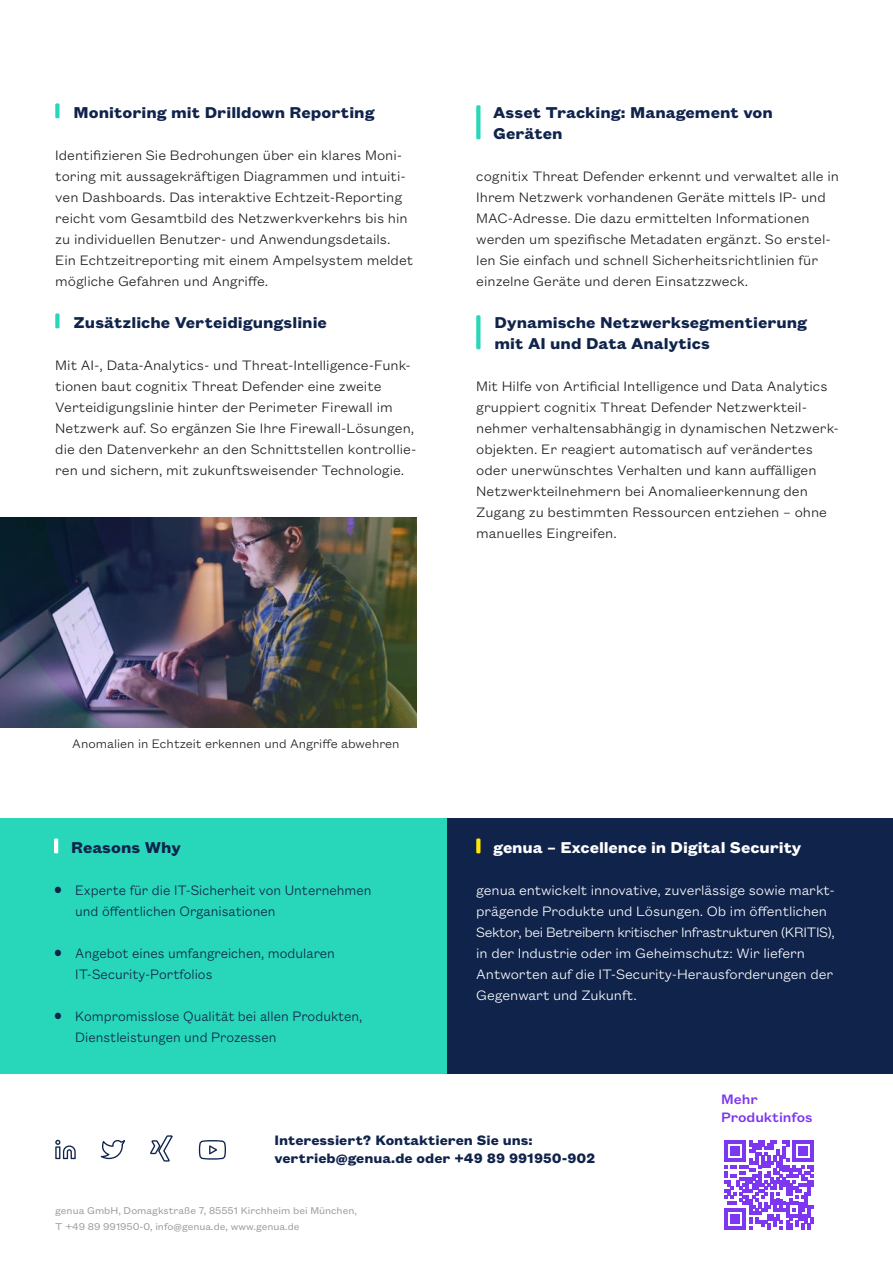
<style>
.page{position:relative;width:893px;height:1263px;background:#fff}
.page>*{position:absolute;margin:0;border:0;box-sizing:border-box;transform-origin:0 0}
.Zwischenheadline{font:700 17.25px "Founders Grotesk Text";color:#0f234b}
.t1{font:700 17.25px "Founders Grotesk Text";letter-spacing:-.005em;color:#fff}
.Copy{font:300 15px/21px "Founders Grotesk Text";color:#1d1d1b}
.Copy_weiß{font:300 15px/21px "Founders Grotesk Text";letter-spacing:-.005em;color:#fff}
.Copy-2{font:300 15px/21px "Founders Grotesk Text";color:#0f234b;scale:.94 1}
.t2{font:700 15px "Founders Grotesk Text";color:#0f234b}
.t3{font:500 15px "Founders Grotesk Text";letter-spacing:-.005em;color:#7d37f0}
.Bildunterschrift{font:300 13.5px "Founders Grotesk Text";color:#1d1d1b}
.t4{font:10.8px "Founders Grotesk Text";color:#9d9d9d}
</style>
<div class="page">
<div style="left:446px;top:819px;width:447px;height:255px;background:#0f234b"></div>
<div style="left:0;top:819px;width:446px;height:255px;background:#28d7b9"></div>
<div style="left:55px;top:103px;width:5px;height:15px;background:#28d7b9"></div>
<div style="left:55px;top:313px;width:5px;height:15px;background:#28d7b9"></div>
<svg style="left:476px;top:838px;width:4px;height:15px"></svg>
<hr style="left:54px;top:838px;width:4px;height:15px;background:#fff">
<svg style="left:199px;top:1140px;width:27px;height:19px"></svg>
<svg style="left:101px;top:1140px;width:24px;height:19px"></svg>
<svg style="left:55px;top:1140px;width:21px;height:19px"></svg>
<svg style="left:150px;top:1135px;width:23px;height:26px"></svg>
<svg style="left:724px;top:1140px;width:90px;height:89px"></svg>
<svg style="left:476px;top:315px;width:4px;height:34px"></svg>
<svg style="left:0;top:517px;width:417px;height:210px"></svg>
<img style="left:41px;top:517px;width:376px;height:205px">
<img style="left:85px;top:517px;width:332px;height:164px">
<img style="left:137px;top:517px;width:280px;height:117px">
<svg style="left:476px;top:105px;width:4px;height:34px"></svg>
<p class="Zwischenheadline" style="left:74px;top:101px;width:303px">Monitoring mit Drilldown Reporting</p>
<p class="Copy" style="left:55px;top:144px;width:359px">Identifizieren Sie Bedrohungen über ein klares Moni&shy;toring mit aussagekräftigen Diagrammen und intuiti&shy;ven Dashboards. Das interaktive Echtzeit-Reporting reicht vom Gesamtbild des Netzwerkverkehrs bis hin zu individuellen Benutzer- und Anwendungsdetails.<br>Ein Echtzeitreporting mit einem Ampelsystem meldet mögliche Gefahren und Angriffe.</p>
<p class="Zwischenheadline" style="left:74px;top:311px;width:255px">Zusätzliche Verteidigungslinie</p>
<p class="Copy" style="left:55px;top:354px;width:363px">Mit AI-, Data-Analytics- und Threat-Intelligence-Funk&shy;tionen baut cognitix Threat Defender eine zweite Verteidigungslinie hinter der Perimeter Firewall im Netzwerk auf. So ergänzen Sie Ihre Firewall-Lösungen, die den Datenverkehr an den Schnittstellen kontrollie&shy;ren und sichern, mit zukunftsweisender Technologie.</p>
<p class="Zwischenheadline" style="left:493px;top:101px;width:281px">Asset Tracking: Management von</p>
<p class="Zwischenheadline" style="left:493px;top:122px;width:71px">Geräten</p>
<p class="Copy" style="left:476px;top:165px;width:364px">cognitix Threat Defender erkennt und verwaltet alle in Ihrem Netzwerk vorhandenen Geräte mittels IP- und MAC-Adresse. Die dazu ermittelten Informationen werden um spezifische Metadaten ergänzt. So erstel&shy;len Sie einfach und schnell Sicherheitsrichtlinien für einzelne Geräte und deren Einsatzzweck.</p>
<p class="Zwischenheadline" style="left:495px;top:311px;width:314px">Dynamische Netzwerksegmentierung</p>
<p class="Zwischenheadline" style="left:495px;top:332px;width:217px">mit AI und Data Analytics</p>
<p class="Copy" style="left:476px;top:375px;width:364px">Mit Hilfe von Artificial Intelligence und Data Analytics gruppiert cognitix Threat Defender Netzwerkteil&shy;nehmer verhaltensabhängig in dynamischen Netzwerk-</p>
<p class="Copy" style="left:476px;top:438px;width:352px">objekten. Er reagiert automatisch auf verändertes oder unerwünschtes Verhalten und kann auffälligen Netzwerkteilnehmern bei Anomalieerkennung den Zugang zu bestimmten Ressourcen entziehen – ohne manuelles Eingreifen.</p>
<p class="Bildunterschrift" style="left:72px;top:735px;width:329px">Anomalien in Echtzeit erkennen und Angriffe abwehren</p>
<p class="Zwischenheadline" style="left:71px;top:836px;width:111px">Reasons Why</p>
<p class="Copy-2" style="left:75px;top:879px;width:317px;text-indent:-21px">● Experte für die IT-Sicherheit von Unternehmen und öffentlichen Organisationen</p>
<p class="Copy-2" style="left:54px;top:942px;width:300px">● Angebot eines umfangreichen, modularen</p>
<p class="Copy-2" style="left:75px;top:963px;width:147px">IT-Security-Portfolios</p>
<p class="Copy-2" style="left:75px;top:1005px;width:307px;text-indent:-21px">● Kompromisslose Qualität bei allen Produkten,<br>Dienstleistungen und Prozessen</p>
<p class="t1" style="left:493px;top:836px;width:310px">genua – Excellence in Digital Security</p>
<p class="Copy_weiß" style="left:476px;top:879px;width:360px">genua entwickelt innovative, zuverlässige sowie markt&shy;prägende Produkte und Lösungen. Ob im öffentlichen Sektor, bei Betreibern kritischer Infrastrukturen (KRITIS), in der Industrie oder im Geheimschutz: Wir liefern Antworten auf die IT-Security-Herausforderungen der Gegenwart und Zukunft.</p>
<p class="t3" style="left:721px;top:1088px;width:38px">Mehr</p>
<p class="t3" style="left:721px;top:1106px;width:93px">Produktinfos</p>
<p class="t2" style="left:274px;top:1130px;width:260px">Interessiert? Kontaktieren Sie uns:</p>
<p class="t2" style="left:274px;top:1148px;width:322px">vertrieb@genua.de oder +49 89 991950-902</p>
<p class="t4" style="left:55px;top:1203px;width:303px">genua GmbH, Domagkstraße 7, 85551 Kirchheim bei München,</p>
<p class="t4" style="left:55px;top:1219px;width:246px">T +49 89 991950-0, info@genua.de, www.genua.de</p>
</div>
